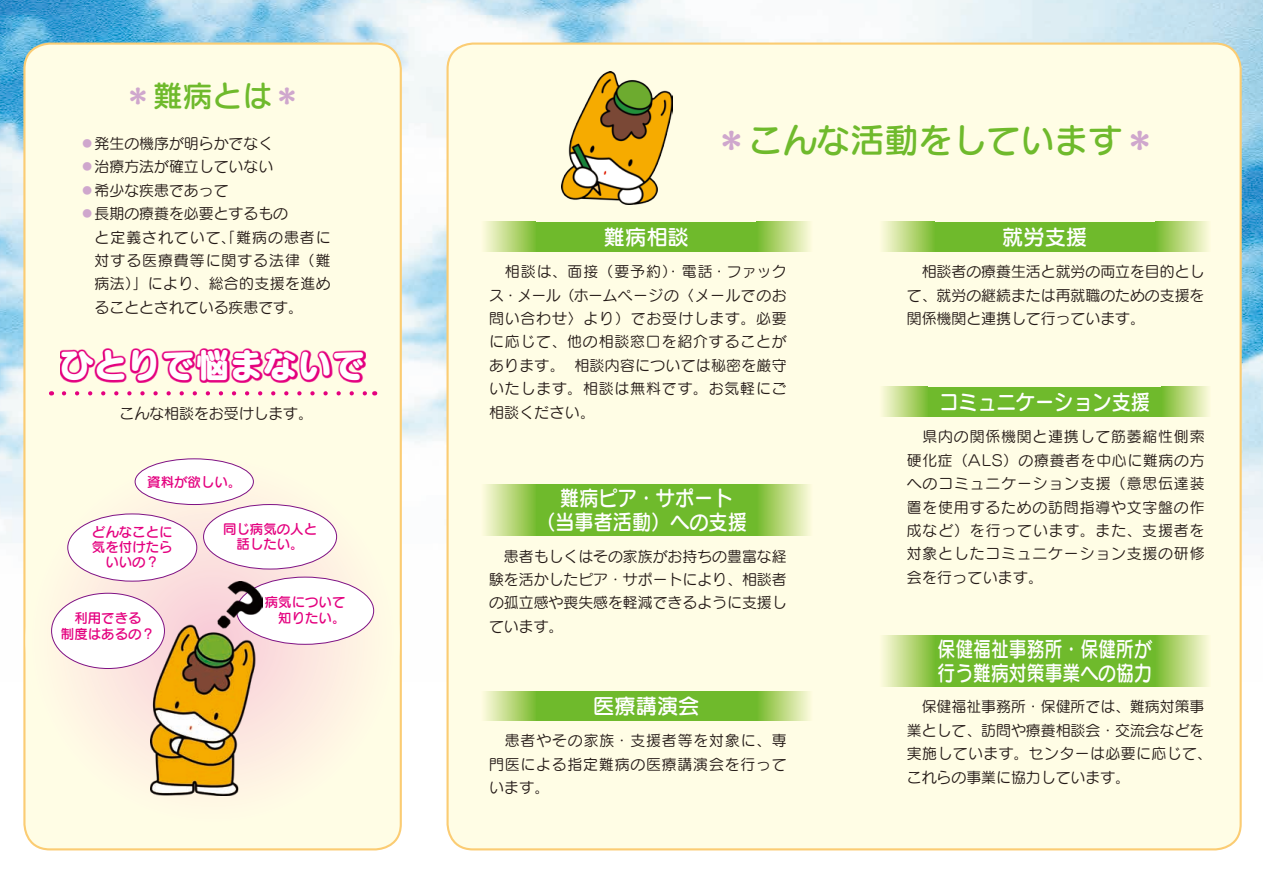
<style>
.page{position:relative;width:1263px;height:893px;background:#fff}
.page>*{position:absolute;margin:0;border:0;box-sizing:border-box;transform-origin:0 0}
.t1{font:34.05px "Seurat Pro DB";color:#6fba2c}
.t2{font:34.05px "Seurat Pro EB";color:#fff}
.t3{font:29.7px "Seurat Pro DB";color:#6fba2c}
.t4{font:21.3px/23.4px "Seurat Pro DB";color:#fff;text-align:center;scale:.9 1}
.t5{font:21.3px/23.4px "Seurat Pro DB";color:#fff;scale:.84 1}
.t6{font:21.3px "Seurat Pro DB";color:#fff}
.t7{font:14.85px/23.4px "Seurat Pro M";letter-spacing:.02em;color:#231916;text-align:justify}
.t8{font:14.85px/23.4px "Seurat Pro M";color:#231916}
.t9{font:14.85px/23.4px "Seurat Pro M";letter-spacing:.06em;color:#231916;text-align:right}
.t10{font:14.85px "Seurat Pro M";letter-spacing:.065em;color:#231916}
.t11{font:13.5px/15.3px "Seurat Pro DB";color:#e4007f;text-align:center}
.s1{color:#cfa7cd}
</style>
<div class="page">
<img style="left:0;top:0;width:1263px;height:544px">
<div style="left:448px;top:44px;width:793px;height:805px;background:#fffde5;border-radius:26px"></div>
<div style="left:536px;top:222px;width:221px;height:30px;background:#6fba2c"></div>
<div style="left:934px;top:222px;width:221px;height:30px;background:#6fba2c"></div>
<div style="left:757px;top:222px;width:55px;height:30px;background:linear-gradient(to right,#79ba2c,#fffcdf)"></div>
<div style="left:1155px;top:222px;width:55px;height:30px;background:linear-gradient(to right,#78ba2a,#fffbde)"></div>
<div style="left:480px;top:222px;width:56px;height:30px;background:linear-gradient(to right,#fffee6,#7fbd33)"></div>
<div style="left:879px;top:222px;width:55px;height:30px;background:linear-gradient(to right,#fffde4,#7ebc31)"></div>
<div style="left:1161px;top:387px;width:49px;height:30px;background:linear-gradient(to right,#76b929,#fffbdd)"></div>
<div style="left:879px;top:387px;width:49px;height:30px;background:linear-gradient(to right,#fffde4,#7dbc2f)"></div>
<div style="left:536px;top:691px;width:221px;height:30px;background:#6fba2c"></div>
<div style="left:757px;top:691px;width:55px;height:30px;background:linear-gradient(to right,#79ba2c,#fffcdf)"></div>
<div style="left:480px;top:691px;width:56px;height:30px;background:linear-gradient(to right,#fffee6,#7fbd33)"></div>
<div style="left:536px;top:485px;width:221px;height:51px;background:#6fba2c"></div>
<div style="left:934px;top:636px;width:221px;height:51px;background:#6fba2c"></div>
<div style="left:757px;top:485px;width:55px;height:51px;background:linear-gradient(to right,#79ba2c,#fffcdf)"></div>
<div style="left:1155px;top:636px;width:55px;height:51px;background:linear-gradient(to right,#78ba2a,#fffbde)"></div>
<div style="left:480px;top:485px;width:56px;height:51px;background:linear-gradient(to right,#fffee6,#7fbd33)"></div>
<div style="left:879px;top:636px;width:55px;height:51px;background:linear-gradient(to right,#fffde4,#7ebc31)"></div>
<div style="left:24px;top:44px;width:377px;height:805px;background:#fffde5;border-radius:26px"></div>
<div style="left:23px;top:43px;width:379px;height:807px;border:2px solid #fbcc73;border-radius:26px"></div>
<svg style="left:26px;top:453px;width:374px;height:374px"></svg>
<div style="left:135px;top:459px;width:118px;height:45px;background:#fff;border-radius:50%"></div>
<div style="left:135px;top:458px;width:119px;height:47px;border:1px solid #7f1184;border-radius:50%"></div>
<div style="left:68px;top:514px;width:129px;height:67px;background:#fff;border-radius:50%"></div>
<div style="left:204px;top:504px;width:133px;height:65px;background:#fff;border-radius:50%"></div>
<div style="left:237px;top:577px;width:137px;height:67px;background:#fff;border-radius:50%"></div>
<div style="left:52px;top:593px;width:112px;height:75px;background:#fff;border-radius:50%"></div>
<img style="left:150px;top:581px;width:112px;height:214px">
<svg style="left:64px;top:391px;width:303px;height:4px"></svg>
<svg style="left:60px;top:348px;width:305px;height:35px;fill:#e4007f"></svg>
<div style="left:928px;top:387px;width:233px;height:30px;background:#6fba2c"></div>
<img style="left:561px;top:71px;width:112px;height:133px">
<h2 class="t3" style="left:123px;top:76px;width:180px"><span class="s1">＊</span>難病とは<span class="s1">*</span></h2>
<p class="t8" style="left:80px;top:131px;width:195px"><span class="s1">◦</span>発生の機序が明らかでなく</p>
<p class="t8" style="left:80px;top:155px;width:195px"><span class="s1">◦</span>治療方法が確立していない</p>
<p class="t8" style="left:80px;top:178px;width:150px"><span class="s1">◦</span>希少な疾患であって</p>
<p class="t8" style="left:80px;top:201px;width:210px"><span class="s1">◦</span>長期の療養を必要とするもの</p>
<p class="t10" style="left:95px;top:227px;width:237px">と定義されていて、「難病の患者に</p>
<p class="t10" style="left:95px;top:251px;width:237px">対する医療費等に関する法律（難</p>
<p class="t7" style="left:95px;top:272px;width:237px">病法）」により、総合的支援を進め</p>
<p class="t8" style="left:95px;top:295px;width:210px">ることとされている疾患です。</p>
<h1 class="t2" style="left:60px;top:342px;width:308px">ひとりで悩まないで</h1>
<p class="t8" style="left:120px;top:401px;width:195px">こんな相談をお受けします。</p>
<p class="t11" style="left:147px;top:474px;width:96px">資料が欲しい。</p>
<p class="t11" style="left:92px;top:523px;width:82px">どんなことに気を付けたらいいの?</p>
<p class="t11" style="left:223px;top:520px;width:96px">同じ病気の人と話したい。</p>
<p class="t11" style="left:61px;top:610px;width:96px">利用できる<br>制度はあるの?</p>
<p class="t11" style="left:265px;top:594px;width:82px;text-align:left">病気について　知りたい。</p>
<h3 class="t6" style="left:604px;top:222px;width:87px">難病相談</h3>
<h1 class="t1" style="left:714px;top:118px;width:444px"><span class="s1">＊</span>こんな活動をしています<span class="s1">*</span></h1>
<h3 class="t6" style="left:1002px;top:222px;width:87px">就労支援</h3>
<p class="t9" style="left:489px;top:260px;width:299px">相談は、面接（要予約）・電話・ファックス・メール（ホームページの〈メールでのお問い合わせ〉より）でお受けします。必要に応じて、他の相談窓口を紹介することが相談内容については秘密を厳守</p>
<p class="t9" style="left:489px;top:353px;width:299px;text-align:left">あります。<br>いたします。相談は無料です。お気軽にご相談ください。</p>
<h3 class="t4" style="left:536px;top:486px;width:235px">難病ピア・サポート<br>（当事者活動）への支援</h3>
<p class="t7" style="left:489px;top:544px;width:299px">　患者もしくはその家族がお持ちの豊富な経験を活かしたピア・サポートにより、相談者の孤立感や喪失感を軽減できるように支援しています。</p>
<h3 class="t6" style="left:593px;top:692px;width:108px">医療講演会</h3>
<p class="t7" style="left:489px;top:729px;width:299px">　患者やその家族・支援者等を対象に、専門医による指定難病の医療講演会を行っています。</p>
<p class="t7" style="left:907px;top:260px;width:299px">　相談者の療養生活と就労の両立を目的として、就労の継続または再就職のための支援を関係機関と連携して行っています。</p>
<h3 class="t4" style="left:939px;top:389px;width:235px">コミュニケーション支援</h3>
<p class="t7" style="left:907px;top:425px;width:299px">　県内の関係機関と連携して筋萎縮性側索硬化症（ALS）の療養者を中心に難病の方へのコミュニケーション支援（意思伝達装置を使用するための訪問指導や文字盤の作成など）を行っています。また、支援者を対象としたコミュニケーション支援の研修会を行っています。</p>
<h3 class="t5" style="left:937px;top:637px;width:257px">保健福祉事務所・保健所が行う難病対策事業への協力</h3>
<p class="t8" style="left:907px;top:695px;width:306px">　保健福祉事務所・保健所では、難病対策事業として、訪問や療養相談会・交流会などを実施しています。センターは必要に応じて、これらの事業に協力しています。</p>
</div>
